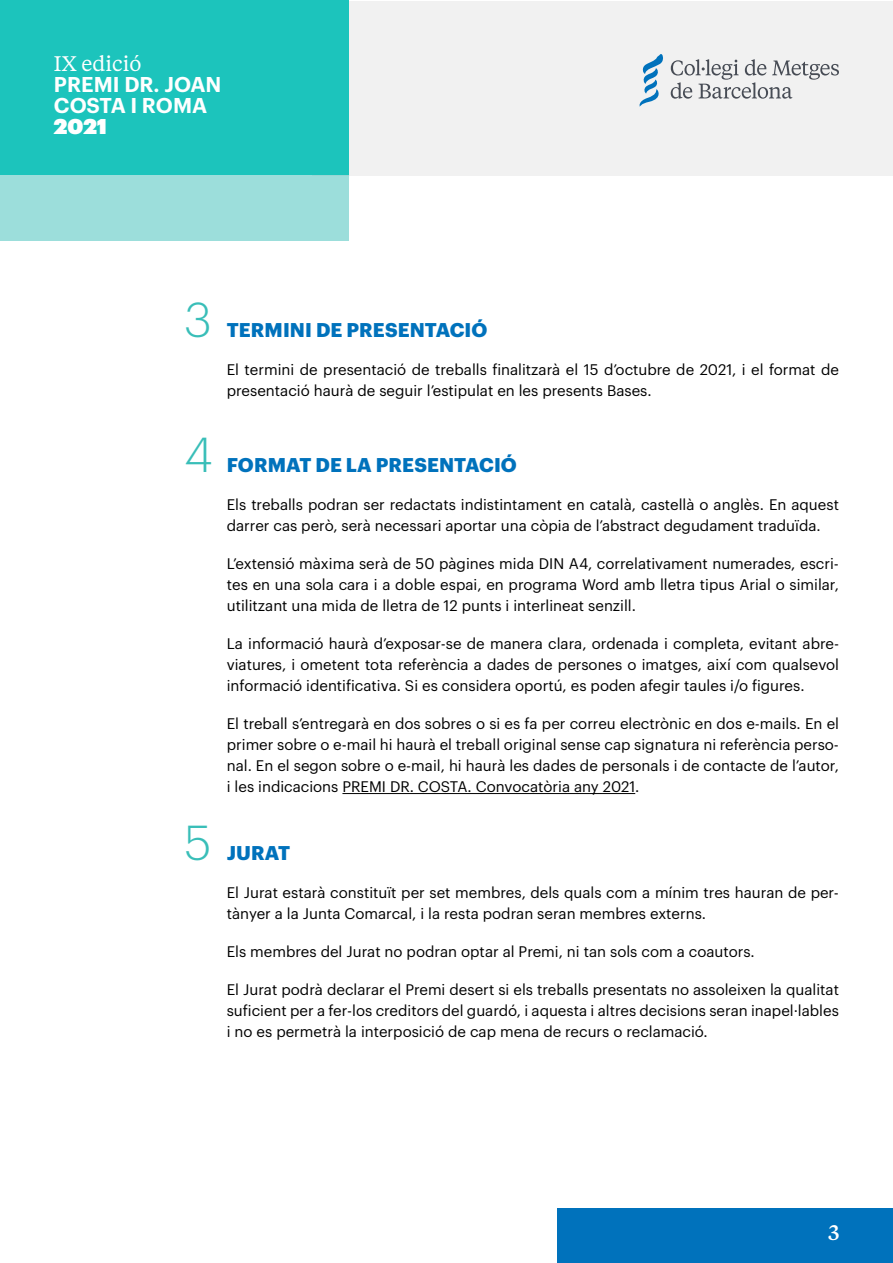
<style>
.page{position:relative;width:893px;height:1263px;background:#fff}
.page>*{position:absolute;margin:0;border:0;box-sizing:border-box;transform-origin:0 0}
.t1{font:300 48px "Graphik";color:#39beb8}
.t2{font:600 21px/21px "Graphik";color:#fff}
.t3{font:21px "Tiempos Text";color:#fff}
.t4{font:21px "Graphik Super";color:#fff}
.t5{font:500 21px "Tiempos Text";color:#fff}
.t6{font:700 19.5px "Graphik";letter-spacing:.005em;color:#0072bc}
.t7{font:15px/21px "Graphik";color:#000;text-align:justify}
</style>
<div class="page">
<div style="left:313px;top:1px;width:580px;height:175px;background:#f1f1f1"></div>
<svg style="left:0;top:0;width:349px;height:240px;background:#3ecbc4"></svg>
<svg style="left:671px;top:59px;width:168px;height:40px"></svg>
<svg style="left:639px;top:54px;width:24px;height:53px"></svg>
<div style="left:557px;top:1209px;width:336px;height:54px;background:#0072bc"></div>
<hr style="left:342px;top:793px;width:293px;height:1px;background:#000">
<h2 class="t3" style="left:54px;top:49px;width:89px">IX edició</h2>
<h2 class="t2" style="left:54px;top:72px;width:169px">PREMI DR. JOAN<br>COSTA I ROMA</h2>
<h2 class="t4" style="left:54px;top:110px;width:54px">2021</h2>
<h1 class="t1" style="left:184px;top:285px;width:29px">3</h1>
<h1 class="t1" style="left:184px;top:420px;width:30px">4</h1>
<h1 class="t1" style="left:184px;top:807px;width:28px">5</h1>
<h3 class="t6" style="left:227px;top:315px;width:262px">TERMINI DE PRESENTACIÓ</h3>
<p class="t7" style="left:227px;top:358px;width:614px">El termini de presentació de treballs finalitzarà el 15 d’octubre de 2021, i el format de presentació haurà de seguir l’estipulat en les presents Bases.</p>
<h3 class="t6" style="left:227px;top:450px;width:292px">FORMAT DE LA PRESENTACIÓ</h3>
<p class="t7" style="left:227px;top:493px;width:614px">Els treballs podran ser redactats indistintament en català, castellà o anglès. En aquest darrer cas però, serà necessari aportar una còpia de l’abstract degudament traduïda.</p>
<p class="t7" style="left:227px;top:552px;width:614px">L’extensió màxima serà de 50 pàgines mida DIN A4, correlativament numerades, escri&shy;tes en una sola cara i a doble espai, en programa Word amb lletra tipus Arial o similar, utilitzant una mida de lletra de 12 punts i interlineat senzill.</p>
<p class="t7" style="left:227px;top:632px;width:614px">La informació haurà d’exposar-se de manera clara, ordenada i completa, evitant abre&shy;viatures, i ometent tota referència a dades de persones o imatges, així com qualsevol informació identificativa. Si es considera oportú, es poden afegir taules i/o figures.</p>
<p class="t7" style="left:227px;top:712px;width:614px">El treball s’entregarà en dos sobres o si es fa per correu electrònic en dos e-mails. En el primer sobre o e-mail hi haurà el treball original sense cap signatura ni referència perso&shy;nal. En el segon sobre o e-mail, hi haurà les dades de personals i de contacte de l’autor, i les indicacions PREMI DR. COSTA. Convocatòria any 2021.</p>
<h3 class="t6" style="left:227px;top:837px;width:65px">JURAT</h3>
<p class="t7" style="left:227px;top:880px;width:614px">El Jurat estarà constituït per set membres, dels quals com a mínim tres hauran de per&shy;tànyer a la Junta Comarcal, i la resta podran seran membres externs.</p>
<p class="t7" style="left:227px;top:939px;width:529px">Els membres del Jurat no podran optar al Premi, ni tan sols com a coautors.</p>
<p class="t7" style="left:227px;top:977px;width:614px">El Jurat podrà declarar el Premi desert si els treballs presentats no assoleixen la qualitat suficient per a fer-los creditors del guardó, i aquesta i altres decisions seran inapel·lables i no es permetrà la interposició de cap mena de recurs o reclamació.</p>
<h2 class="t5" style="left:828px;top:1218px;width:13px">3</h2>
</div>
